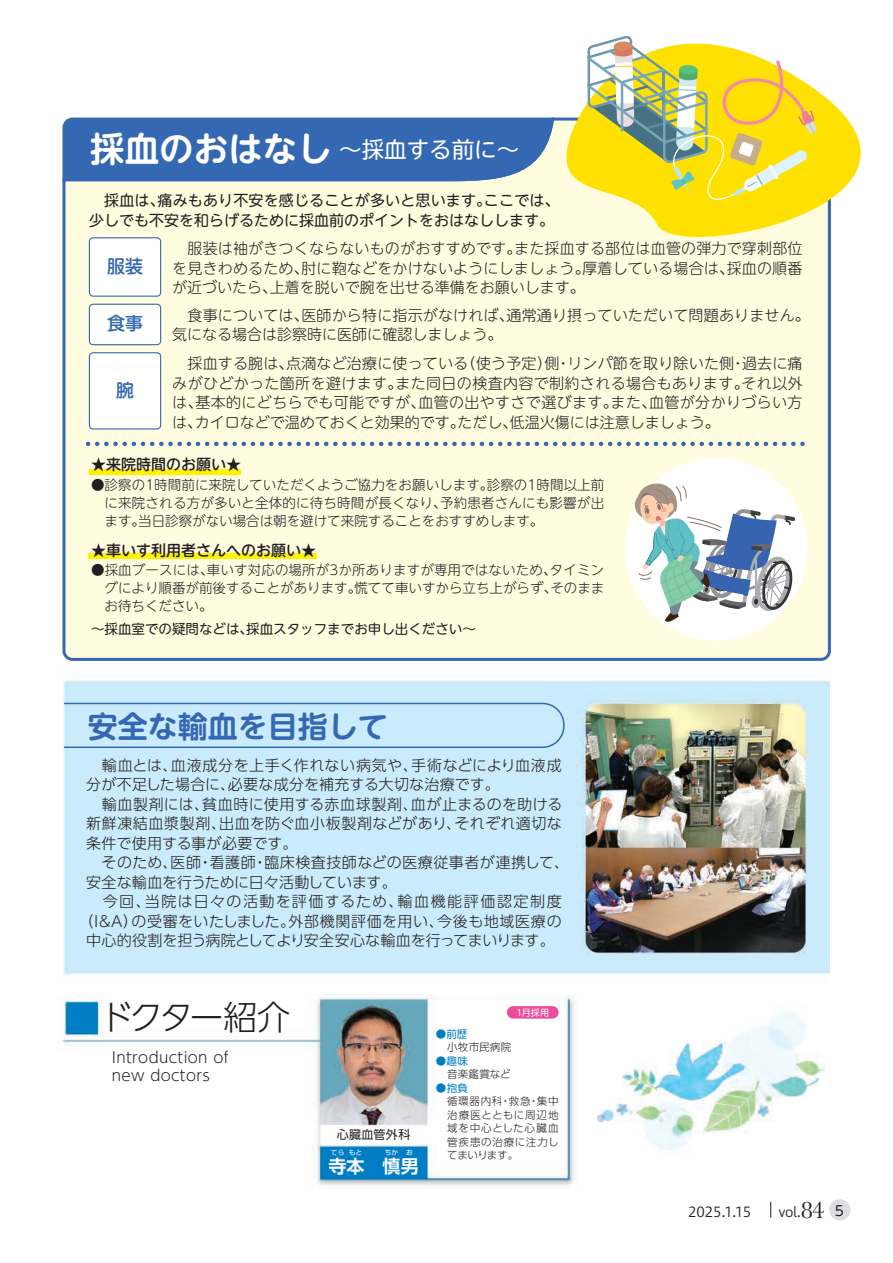
<style>
.page{position:relative;width:893px;height:1263px;background:#fff}
.page>*{position:absolute;margin:0;border:0;box-sizing:border-box;transform-origin:0 0}
.t1{font:300 33.75px "UD Shin Go Pro";letter-spacing:-.1em;color:#231f20}
.t2{font:700 30px "UD Shin M Go Pro De";color:#3568b2}
.t3{font:22.5px "UD Shin M Go Pro";color:#fff}
.t4{font:700 18px "UD Shin Go Pro De";color:#fff}
.t5{font:500 18px "UD Shin M Go Pro";color:#3568b2}
.t6{font:300 15px/19.5px "UD Shin M Go Pro";color:#231f20;text-align:justify}
.t7{font:300 15px/18px "UD Shin Go Pro";letter-spacing:.025em;color:#231f20}
.t8{font:15px/19.5px "UD Shin M Go Pro";color:#231f20}
.t9{font:300 15px "UD Shin Go Pro";letter-spacing:.05em;color:#231f20}
.t10{font:300 15px "UD Shin Go Pro";letter-spacing:-.01em;color:#231f20}
.t11{font:300 15px "UD Shin Go Pro";letter-spacing:.105em;color:#231f20}
.t12{font:500 15px "UD Shin M Go Pro";color:#231f20}
.t13{font:300 15px "UD Shin Go Pro";letter-spacing:-.005em;color:#231f20}
.t14{font:13.8px "Hiragino UD Sans Std W3";color:#231f20}
.t15{font:300 13.5px/18px "UD Shin M Go Pro";color:#231f20;text-align:justify}
.t16{font:13.5px "UD Shin M Go Pro";color:#231f20}
.t17{font:13.5px "Hiragino UD Sans Std W3";color:#231f20}
.t18{font:12px "UD Shin Go Pro";letter-spacing:.025em;color:#231f20}
.t19{font:300 10.5px/13.5px "UD Shin Go Pro";letter-spacing:.055em;color:#231f20;text-align:justify}
.t20{font:10.5px "UD Shin Go Pro";color:#007ec5}
.t21{font:9px "UD Shin Go Pro";color:#fff}
.t22{font:6.75px "UD Shin Go Pro";color:#fff}
.s1{font-family:"UD Shin M Go Pro De";font-weight:700;font-size:34.5px}
.s2{font-family:"Baskerville";font-size:24.75px}
.s3{font-family:"UD Shin M Go Pro";font-size:13.8px}
</style>
<div class="page">
<img style="left:58px;top:680px;width:771px;height:508px">
<div style="left:62px;top:117px;width:769px;height:544px;background:#fffce0"></div>
<svg style="left:62px;top:117px;width:494px;height:66px"></svg>
<div style="left:625px;top:458px;width:183px;height:183px;background:#fff;border-radius:50%"></div>
<svg style="left:89px;top:237px;width:72px;height:60px"></svg>
<svg style="left:89px;top:352px;width:72px;height:77px"></svg>
<svg style="left:89px;top:304px;width:72px;height:41px"></svg>
<div style="left:89px;top:469px;width:151px;height:5px;background:#fff101"></div>
<div style="left:89px;top:553px;width:228px;height:5px;background:#fff101"></div>
<svg style="left:561px;top:35px;width:300px;height:232px"></svg>
<div style="left:507px;top:1006px;width:52px;height:12px;background:#ed4c9c;border-radius:6px"></div>
<svg style="left:597px;top:1114px;width:8px;height:8px"></svg>
<svg style="left:587px;top:36px;width:229px;height:166px"></svg>
<svg style="left:97px;top:442px;width:706px;height:4px"></svg>
<svg style="left:62px;top:702px;width:503px;height:47px"></svg>
<svg style="left:634px;top:481px;width:161px;height:141px"></svg>
<div style="left:829px;top:1199px;width:21px;height:21px;background:#dcdddf;border-radius:50%"></div>
<svg style="left:770px;top:1202px;width:1px;height:15px"></svg>
<h3 class="t3" style="left:90px;top:131px;width:430px"><span class="s1">採血のおはなし</span>～採血する前に～</h3>
<p class="t8" style="left:89px;top:190px;width:472px">　採血は、痛みもあり不安を感じることが多いと思います。ここでは、少しでも不安を和らげるために採血前のポイントをおはなしします。</p>
<p class="t6" style="left:172px;top:238px;width:632px">　服装は袖がきつくならないものがおすすめです。また採血する部位は血管の弾力で穿刺部位を見きわめるため、肘に鞄などをかけないようにしましょう。厚着している場合は、採血の順番が近づいたら、上着を脱いで腕を出せる準備をお願いします。</p>
<p class="t5" style="left:107px;top:251px;width:37px">服装</p>
<p class="t5" style="left:107px;top:308px;width:37px">食事</p>
<p class="t5" style="left:116px;top:376px;width:19px">腕</p>
<p class="t6" style="left:172px;top:305px;width:639px">　食事については、医師から特に指示がなければ、通常通り摂っていただいて問題ありません。気になる場合は診察時に医師に確認しましょう。</p>
<p class="t6" style="left:172px;top:353px;width:632px">　採血する腕は、点滴など治療に使っている（使う予定）側・リンパ節を取り除いた側・過去に痛みがひどかった箇所を避けます。また同日の検査内容で制約される場合もあります。それ以外は、基本的にどちらでも可能ですが、血管の出やすさで選びます。また、血管が分かりづらい方は、カイロなどで温めておくと効果的です。ただし、低温火傷には注意しましょう。</p>
<p class="t12" style="left:91px;top:452px;width:151px">★来院時間のお願い★</p>
<p class="t15" style="left:105px;top:475px;width:501px;text-indent:-14px">●診察の1時間前に来院していただくようご協力をお願いします。診察の1時間以上前に来院される方が多いと全体的に待ち時間が長くなり、予約患者さんにも影響が出ます。当日診察がない場合は朝を避けて来院することをおすすめします。</p>
<p class="t12" style="left:91px;top:538px;width:226px">★車いす利用者さんへのお願い★</p>
<p class="t15" style="left:105px;top:560px;width:501px;text-indent:-14px">●採血ブースには、車いす対応の場所が3か所ありますが専用ではないため、タイミングにより順番が前後することがあります。慌てて車いすから立ち上がらず、そのままお待ちください。</p>
<p class="t16" style="left:91px;top:618px;width:386px">～採血室での疑問などは、採血スタッフまでお申し出ください～</p>
<h2 class="t2" style="left:88px;top:702px;width:301px">安全な輸血を目指して</h2>
<p class="t7" style="left:86px;top:755px;width:477px">　輸血とは、血液成分を上手く作れない病気や、手術などにより血液成</p>
<p class="t7" style="left:86px;top:775px;width:415px">分が不足した場合に、必要な成分を補充する大切な治療です。</p>
<p class="t7" style="left:86px;top:794px;width:478px">　輸血製剤には、貧血時に使用する赤血球製剤、血が止まるのを助ける</p>
<p class="t7" style="left:86px;top:814px;width:477px">新鮮凍結血漿製剤、出血を防ぐ血小板製剤などがあり、それぞれ適切な</p>
<p class="t7" style="left:86px;top:833px;width:213px">条件で使用する事が必要です。</p>
<p class="t7" style="left:86px;top:853px;width:485px">　そのため、医師・看護師・臨床検査技師などの医療従事者が連携して、</p>
<p class="t13" style="left:86px;top:870px;width:312px">安全な輸血を行うために日々活動しています。</p>
<p class="t11" style="left:86px;top:889px;width:477px">　今回、当院は日々の活動を評価するため、輸血機能評価認定制度</p>
<p class="t9" style="left:79px;top:909px;width:485px">（I&amp;A）の受審をいたしました。外部機関評価を用い、今後も地域医療の</p>
<p class="t10" style="left:86px;top:928px;width:470px">中心的役割を担う病院としてより安全安心な輸血を行ってまいります。</p>
<h1 class="t1" style="left:100px;top:990px;width:192px">ドクター紹介</h1>
<p class="t7" style="left:112px;top:1048px;width:118px">Introduction of new doctors</p>
<p class="t18" style="left:337px;top:1125px;width:75px">心臓血管外科</p>
<p class="t4" style="left:329px;top:1151px;width:92px">寺本　慎男</p>
<p class="t22" style="left:331px;top:1147px;width:33px">てら もと</p>
<p class="t22" style="left:385px;top:1147px;width:30px">ちか お</p>
<p class="t21" style="left:517px;top:1005px;width:34px">1月採用</p>
<p class="t20" style="left:436px;top:1026px;width:33px">●前歴</p>
<p class="t20" style="left:436px;top:1053px;width:33px">●趣味</p>
<p class="t20" style="left:436px;top:1080px;width:33px">●抱負</p>
<p class="t19" style="left:447px;top:1040px;width:65px">小牧市民病院</p>
<p class="t19" style="left:447px;top:1067px;width:65px">音楽鑑賞など</p>
<p class="t19" style="left:447px;top:1094px;width:113px">循環器内科・救急・集中治療医とともに周辺地域を中心とした心臓血管疾患の治療に注力してまいります。</p>
<p class="t14" style="left:688px;top:1201px;width:64px">2025.1.15</p>
<p class="t17" style="left:778px;top:1202px;width:67px">vol.<span class="s2">84</span> <span class="s3">5</span></p>
</div>
